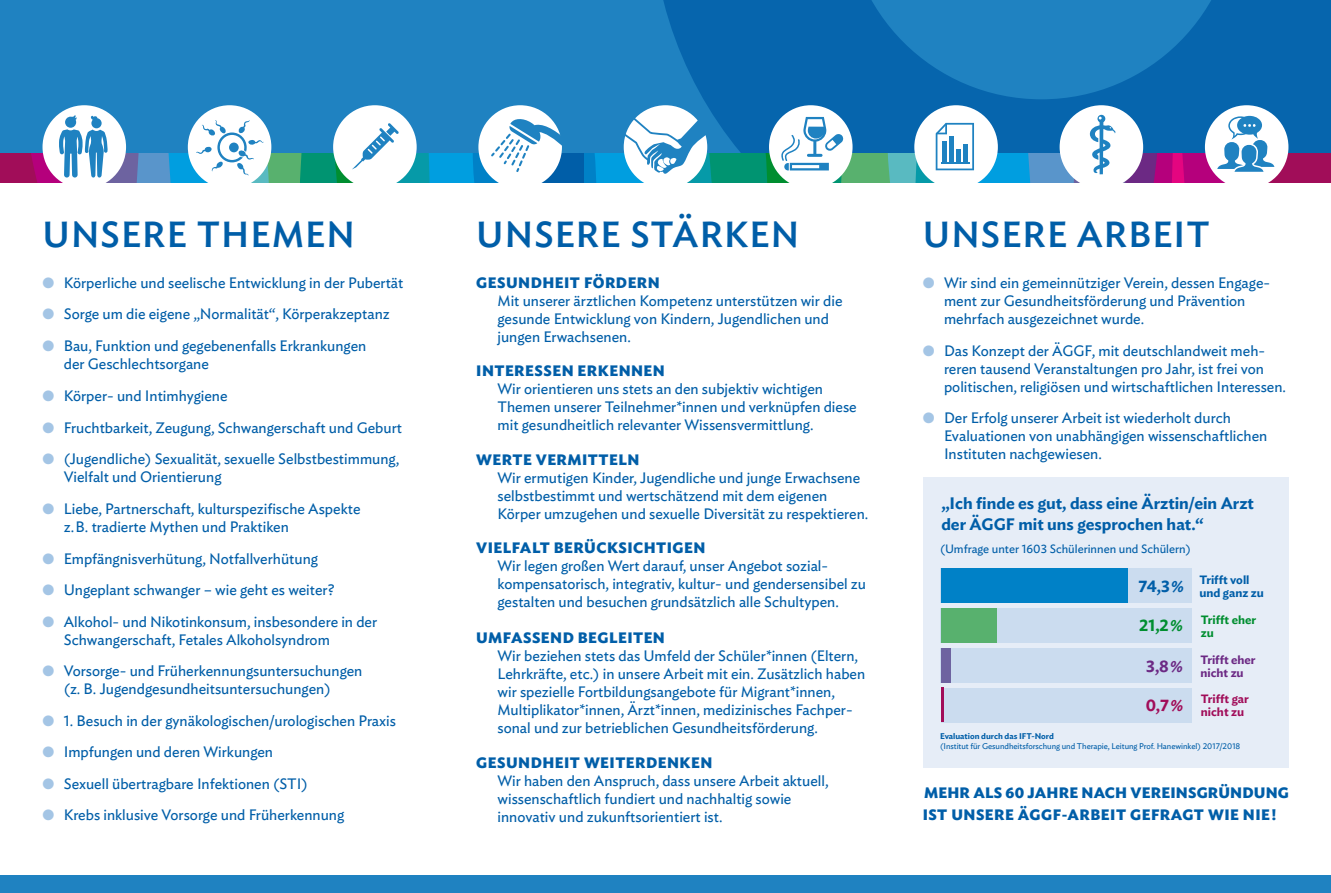
<style>
.page{position:relative;width:1331px;height:893px;background:#fff}
.page>*{position:absolute;margin:0;border:0;box-sizing:border-box;transform-origin:0 0}
.t1{font:500 36px "Ideal Sans";letter-spacing:.03em;color:#005ea8}
.t2{font:600 16.5px/21px "Ideal Sans";color:#005ea8}
.t3{font:600 16.5px "Ideal Sans";color:#008e30}
.t4{font:600 16.5px "Ideal Sans";color:#6c2984}
.t5{font:600 16.5px "Ideal Sans";color:#a10d59}
.t6{font:15px/18px "Ideal Sans";color:#005ea8}
.t7{font:700 15px "Ideal Sans";letter-spacing:.03em;color:#005ea8}
.t8{font:700 15px/22.5px "Ideal Sans";letter-spacing:.01em;color:#005ea8}
.t9{font:12px "Ideal Sans";color:#005ea8}
.t10{font:600 12px/13.5px "Ideal Sans";color:#005ea8}
.t11{font:600 12px/13.5px "Ideal Sans";color:#6c2984}
.t12{font:600 12px/13.5px "Ideal Sans";color:#a10d59}
.t13{font:600 12px/13.5px "Ideal Sans";color:#008e30}
.t14{font:8.25px "Ideal Sans";letter-spacing:-.005em;color:#005ea8}
.t15{font:600 8.25px "Ideal Sans";color:#005ea8}
.s1{color:#a4c5e5}
</style>
<div class="page">
<div style="left:0;top:810px;width:1331px;height:83px;background:#1f82c1"></div>
<div style="left:0;top:0;width:1331px;height:167px;background:#1f82c1"></div>
<svg style="left:658px;top:0;width:673px;height:106px"></svg>
<div style="left:0;top:156px;width:1331px;height:719px;background:#fff"></div>
<div style="left:923px;top:477px;width:365px;height:290px;background:#e6edf7"></div>
<div style="left:941px;top:688px;width:251px;height:34px;background:#cbdcef"></div>
<div style="left:941px;top:648px;width:251px;height:34px;background:#cbdcef"></div>
<div style="left:941px;top:608px;width:251px;height:34px;background:#cbdcef"></div>
<div style="left:941px;top:568px;width:251px;height:34px;background:#cbdcef"></div>
<div style="left:941px;top:569px;width:187px;height:34px;background:#0081c7"></div>
<div style="left:941px;top:608px;width:55px;height:34px;background:#58b16e"></div>
<div style="left:941px;top:648px;width:10px;height:34px;background:#6d63a0"></div>
<hr style="left:941px;top:688px;width:2px;height:34px;background:#a10d59">
<div style="left:43px;top:105px;width:83px;height:84px;background:#fff;border-radius:50%"></div>
<div style="left:188px;top:105px;width:83px;height:84px;background:#fff;border-radius:50%"></div>
<div style="left:333px;top:105px;width:84px;height:84px;background:#fff;border-radius:50%"></div>
<div style="left:478px;top:105px;width:84px;height:84px;background:#fff;border-radius:50%"></div>
<div style="left:914px;top:105px;width:84px;height:84px;background:#fff;border-radius:50%"></div>
<div style="left:624px;top:105px;width:83px;height:84px;background:#fff;border-radius:50%"></div>
<div style="left:1060px;top:105px;width:83px;height:84px;background:#fff;border-radius:50%"></div>
<div style="left:769px;top:105px;width:83px;height:84px;background:#fff;border-radius:50%"></div>
<div style="left:1205px;top:105px;width:83px;height:84px;background:#fff;border-radius:50%"></div>
<svg style="left:0;top:106px;width:1331px;height:77px"></svg>
<h1 class="t1" style="left:476px;top:206px;width:324px">UNSERE STÄRKEN</h1>
<h1 class="t1" style="left:43px;top:206px;width:314px">UNSERE THEMEN</h1>
<h1 class="t1" style="left:923px;top:206px;width:289px">UNSERE ARBEIT</h1>
<p class="t7" style="left:476px;top:271px;width:185px">GESUNDHEIT FÖRDERN</p>
<p class="t6" style="left:497px;top:291px;width:346px">Mit unserer ärztlichen Kompetenz unterstützen wir die gesunde Entwicklung von Kindern, Jugendlichen und jungen Erwachsenen.</p>
<p class="t7" style="left:476px;top:359px;width:190px">INTERESSEN ERKENNEN</p>
<p class="t6" style="left:497px;top:379px;width:361px">Wir orientieren uns stets an den subjektiv wichtigen<br>Themen unserer Teilnehmer*innen und verknüpfen diese mit gesundheitlich relevanter Wissensvermittlung.</p>
<p class="t7" style="left:476px;top:448px;width:165px">WERTE VERMITTELN</p>
<p class="t6" style="left:497px;top:468px;width:372px">Wir ermutigen Kinder, Jugendliche und junge Erwachsene selbstbestimmt und wertschätzend mit dem eigenen<br>Körper umzugehen und sexuelle Diversität zu respektieren.</p>
<p class="t7" style="left:476px;top:536px;width:231px">VIELFALT BERÜCKSICHTIGEN</p>
<p class="t6" style="left:497px;top:556px;width:370px">Wir legen großen Wert darauf, unser Angebot sozial&shy;kompensatorisch, integrativ, kultur- und gendersensibel zu gestalten und besuchen grundsätzlich alle Schultypen.</p>
<p class="t7" style="left:476px;top:626px;width:190px">UMFASSEND BEGLEITEN</p>
<p class="t6" style="left:497px;top:646px;width:369px">Wir beziehen stets das Umfeld der Schüler*innen (Eltern, Lehrkräfte, etc.) in unsere Arbeit mit ein. Zusätzlich haben wir spezielle Fortbildungsangebote für Migrant*innen, Multiplikator*innen, Ärzt*innen, medizinisches Fachper&shy;sonal und zur betrieblichen Gesundheitsförderung.</p>
<p class="t7" style="left:476px;top:751px;width:238px">GESUNDHEIT WEITERDENKEN</p>
<p class="t6" style="left:497px;top:771px;width:332px">Wir haben den Anspruch, dass unsere Arbeit aktuell, wissenschaftlich fundiert und nachhaltig sowie innovativ und zukunftsorientiert ist.</p>
<p class="t6" style="left:43px;top:273px;width:362px"><span class="s1">●</span> Körperliche und seelische Entwicklung in der Pubertät</p>
<p class="t6" style="left:43px;top:304px;width:349px"><span class="s1">●</span> Sorge um die eigene „Normalität“, Körperakzeptanz</p>
<p class="t6" style="left:64px;top:336px;width:304px;text-indent:-21px"><span class="s1">●</span> Bau, Funktion und gegebenenfalls Erkrankungen der Geschlechtsorgane</p>
<p class="t6" style="left:43px;top:386px;width:187px"><span class="s1">●</span> Körper- und Intimhygiene</p>
<p class="t6" style="left:43px;top:417px;width:361px"><span class="s1">●</span> Fruchtbarkeit, Zeugung, Schwangerschaft und Geburt</p>
<p class="t6" style="left:64px;top:449px;width:337px;text-indent:-21px"><span class="s1">●</span> (Jugendliche) Sexualität, sexuelle Selbstbestimmung,<br>Vielfalt und Orientierung</p>
<p class="t6" style="left:64px;top:499px;width:298px;text-indent:-21px"><span class="s1">●</span> Liebe, Partnerschaft, kulturspezifische Aspekte z.B. tradierte Mythen und Praktiken</p>
<p class="t6" style="left:43px;top:549px;width:277px"><span class="s1">●</span> Empfängnisverhütung, Notfallverhütung</p>
<p class="t6" style="left:43px;top:580px;width:293px"><span class="s1">●</span> Ungeplant schwanger – wie geht es weiter?</p>
<p class="t6" style="left:64px;top:612px;width:315px;text-indent:-21px"><span class="s1">●</span> Alkohol- und Nikotinkonsum, insbesondere in der<br>Schwangerschaft, Fetales Alkoholsyndrom</p>
<p class="t6" style="left:64px;top:661px;width:300px;text-indent:-21px"><span class="s1">●</span> Vorsorge- und Früherkennungsuntersuchungen (z. B. Jugendgesundheitsuntersuchungen)</p>
<p class="t6" style="left:43px;top:711px;width:355px"><span class="s1">●</span> 1. Besuch in der gynäkologischen/urologischen Praxis</p>
<p class="t6" style="left:43px;top:742px;width:232px"><span class="s1">●</span> Impfungen und deren Wirkungen</p>
<p class="t6" style="left:43px;top:774px;width:267px"><span class="s1">●</span> Sexuell übertragbare Infektionen (STI)</p>
<p class="t6" style="left:43px;top:805px;width:303px"><span class="s1">●</span> Krebs inklusive Vorsorge und Früherkennung</p>
<p class="t6" style="left:944px;top:273px;width:328px;text-indent:-21px"><span class="s1">●</span> Wir sind ein gemeinnütziger Verein, dessen Engage&shy;ment zur Gesundheitsförderung und Prävention mehrfach ausgezeichnet wurde.</p>
<p class="t6" style="left:944px;top:341px;width:344px;text-indent:-21px"><span class="s1">●</span> Das Konzept der ÄGGF, mit deutschlandweit meh&shy;reren tausend Veranstaltungen pro Jahr, ist frei von politischen, religiösen und wirtschaftlichen Interessen.</p>
<p class="t6" style="left:944px;top:408px;width:325px;text-indent:-21px"><span class="s1">●</span> Der Erfolg unserer Arbeit ist wiederholt durch<br>Evaluationen von unabhängigen wissenschaftlichen<br>Instituten nachgewiesen.</p>
<p class="t2" style="left:941px;top:491px;width:314px">„Ich finde es gut, dass eine Ärztin/ein Arzt der ÄGGF mit uns gesprochen hat.“</p>
<p class="t9" style="left:940px;top:540px;width:252px">(Umfrage unter 1603 Schülerinnen und Schülern)</p>
<p class="t10" style="left:1199px;top:572px;width:66px">Trifft voll und ganz zu</p>
<p class="t2" style="left:1138px;top:574px;width:47px">74,3%</p>
<p class="t3" style="left:1139px;top:612px;width:45px">21,2%</p>
<p class="t4" style="left:1146px;top:653px;width:38px">3,8%</p>
<p class="t5" style="left:1146px;top:692px;width:39px">0,7%</p>
<p class="t13" style="left:1201px;top:612px;width:57px">Trifft eher zu</p>
<p class="t11" style="left:1200px;top:652px;width:57px">Trifft eher nicht zu</p>
<p class="t12" style="left:1201px;top:691px;width:49px">Trifft gar nicht zu</p>
<p class="t15" style="left:940px;top:729px;width:115px">Evaluation durch das IFT-Nord</p>
<p class="t14" style="left:940px;top:740px;width:302px">(Institut für Gesundheitsforschung und Therapie, Leitung Prof. Hanewinkel) 2017/2018</p>
<p class="t8" style="left:923px;top:780px;width:368px">MEHR ALS 60 JAHRE NACH VEREINSGRÜNDUNG<br>IST UNSERE ÄGGF-ARBEIT GEFRAGT WIE NIE!</p>
</div>
